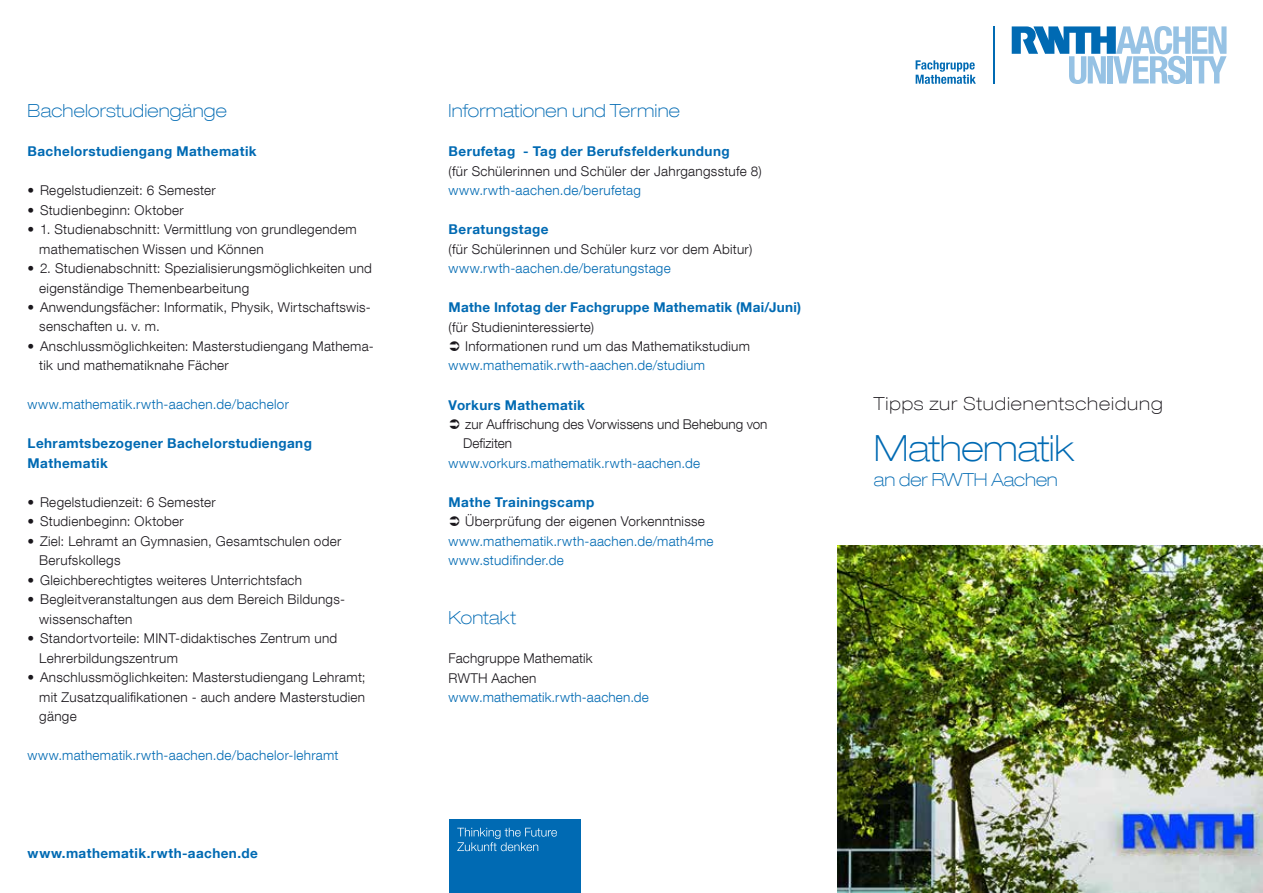
<style>
.page{position:relative;width:1263px;height:893px;background:#fff}
.page>*{position:absolute;margin:0;border:0;box-sizing:border-box;transform-origin:0 0}
.t1{font:100 expanded 36px "Helvetica Neue LT Com";letter-spacing:-.01em;color:#006ab3}
.t2{font:100 expanded 18px "Helvetica Neue LT Com";letter-spacing:.01em;color:#006ab3}
.t3{font:100 expanded 18px "Helvetica Neue LT Com";letter-spacing:.05em;color:#1a171c}
.t4{font:300 13.5px/19.5px "Helvetica Neue LT Com";letter-spacing:.02em;color:#1a171c}
.t5{font:300 13.5px/19.5px "Helvetica Neue LT Com";letter-spacing:.02em;color:#006ab3}
.t6{font:700 13.5px/19.5px "Helvetica Neue LT Com";letter-spacing:.03em;color:#006ab3}
.t7{font:300 13.5px/19.5px "Helvetica Neue LT Com";color:#1a171c}
</style>
<div class="page">
<img style="left:838px;top:545px;width:425px;height:348px">
<div style="left:449px;top:819px;width:131px;height:74px;background:#006ab3"></div>
<svg style="left:457px;top:828px;width:100px;height:23px"></svg>
<svg style="left:1012px;top:26px;width:214px;height:58px"></svg>
<hr style="left:993px;top:26px;width:1px;height:58px;background:#006ab3">
<svg style="left:916px;top:60px;width:60px;height:24px"></svg>
<h2 class="t2" style="left:28px;top:100px;width:201px">Bachelorstudiengänge</h2>
<p class="t6" style="left:28px;top:141px;width:230px">Bachelorstudiengang Mathematik</p>
<p class="t4" style="left:28px;top:180px;width:190px">• Regelstudienzeit: 6 Semester</p>
<p class="t4" style="left:28px;top:200px;width:158px">• Studienbeginn: Oktober</p>
<p class="t4" style="left:39px;top:219px;width:319px;text-indent:-12px">• 1. Studienabschnitt: Vermittlung von grundlegendem mathematischen Wissen und Können</p>
<p class="t4" style="left:39px;top:258px;width:334px;text-indent:-12px">• 2. Studienabschnitt: Spezialisierungsmöglichkeiten und eigenständige Themenbearbeitung</p>
<p class="t4" style="left:39px;top:297px;width:333px;text-indent:-12px">• Anwendungsfächer: Informatik, Physik, Wirtschaftswis&shy;senschaften u. v. m.</p>
<p class="t4" style="left:39px;top:336px;width:336px;text-indent:-12px">• Anschlussmöglichkeiten: Masterstudiengang Mathema&shy;tik und mathematiknahe Fächer</p>
<p class="t5" style="left:28px;top:395px;width:263px">www.mathematik.rwth-aachen.de/bachelor</p>
<p class="t6" style="left:28px;top:433px;width:286px">Lehramtsbezogener Bachelorstudiengang<br>Mathematik</p>
<p class="t4" style="left:28px;top:492px;width:190px">• Regelstudienzeit: 6 Semester</p>
<p class="t4" style="left:28px;top:512px;width:158px">• Studienbeginn: Oktober</p>
<p class="t4" style="left:39px;top:531px;width:304px;text-indent:-12px">• Ziel: Lehramt an Gymnasien, Gesamtschulen oder<br>Berufskollegs</p>
<p class="t4" style="left:28px;top:570px;width:276px">• Gleichberechtigtes weiteres Unterrichtsfach</p>
<p class="t4" style="left:39px;top:590px;width:307px;text-indent:-12px">• Begleitveranstaltungen aus dem Bereich Bildungs&shy;wissenschaften</p>
<p class="t4" style="left:39px;top:629px;width:300px;text-indent:-12px">• Standortvorteile: MINT-didaktisches Zentrum und<br>Lehrerbildungszentrum</p>
<p class="t4" style="left:39px;top:668px;width:328px;text-align:justify;text-indent:-12px">• Anschlussmöglichkeiten: Masterstudiengang Lehramt; mit Zusatzqualifikationen - auch andere Masterstudien gänge</p>
<p class="t5" style="left:28px;top:746px;width:312px">www.mathematik.rwth-aachen.de/bachelor-lehramt</p>
<p class="t6" style="left:28px;top:843px;width:232px">www.mathematik.rwth-aachen.de</p>
<h2 class="t2" style="left:449px;top:100px;width:233px">Informationen und Termine</h2>
<p class="t6" style="left:449px;top:141px;width:283px">Berufetag - Tag der Berufsfelderkundung</p>
<p class="t4" style="left:449px;top:161px;width:315px">(für Schülerinnen und Schüler der Jahrgangsstufe 8)</p>
<p class="t5" style="left:449px;top:180px;width:194px">www.rwth-aachen.de/berufetag</p>
<p class="t6" style="left:449px;top:219px;width:101px">Beratungstage</p>
<p class="t4" style="left:449px;top:239px;width:305px">(für Schülerinnen und Schüler kurz vor dem Abitur)</p>
<p class="t5" style="left:449px;top:258px;width:224px">www.rwth-aachen.de/beratungstage</p>
<p class="t6" style="left:449px;top:297px;width:354px">Mathe Infotag der Fachgruppe Mathematik (Mai/Juni)</p>
<p class="t4" style="left:465px;top:317px;width:286px;text-indent:-17px">(für Studieninteressierte)<br>Informationen rund um das Mathematikstudium</p>
<p class="t5" style="left:449px;top:356px;width:258px">www.mathematik.rwth-aachen.de/studium</p>
<p class="t6" style="left:449px;top:395px;width:138px">Vorkurs Mathematik</p>
<p class="t7" style="left:463px;top:414px;width:306px">zur Auffrischung des Vorwissens und Behebung von<br>Defiziten</p>
<p class="t5" style="left:449px;top:453px;width:253px">www.vorkurs.mathematik.rwth-aachen.de</p>
<p class="t6" style="left:449px;top:492px;width:147px">Mathe Trainingscamp</p>
<p class="t4" style="left:465px;top:512px;width:241px">Überprüfung der eigenen Vorkenntnisse</p>
<p class="t5" style="left:449px;top:531px;width:266px">www.mathematik.rwth-aachen.de/math4me www.studifinder.de</p>
<h2 class="t2" style="left:449px;top:607px;width:69px">Kontakt</h2>
<p class="t4" style="left:449px;top:648px;width:145px">Fachgruppe Mathematik<br>RWTH Aachen</p>
<p class="t5" style="left:449px;top:687px;width:202px">www.mathematik.rwth-aachen.de</p>
<h2 class="t3" style="left:874px;top:392px;width:290px">Tipps zur Studienentscheidung</h2>
<h1 class="t1" style="left:874px;top:426px;width:202px">Mathematik</h1>
<h2 class="t2" style="left:874px;top:469px;width:186px">an der RWTH Aachen</h2>
</div>
